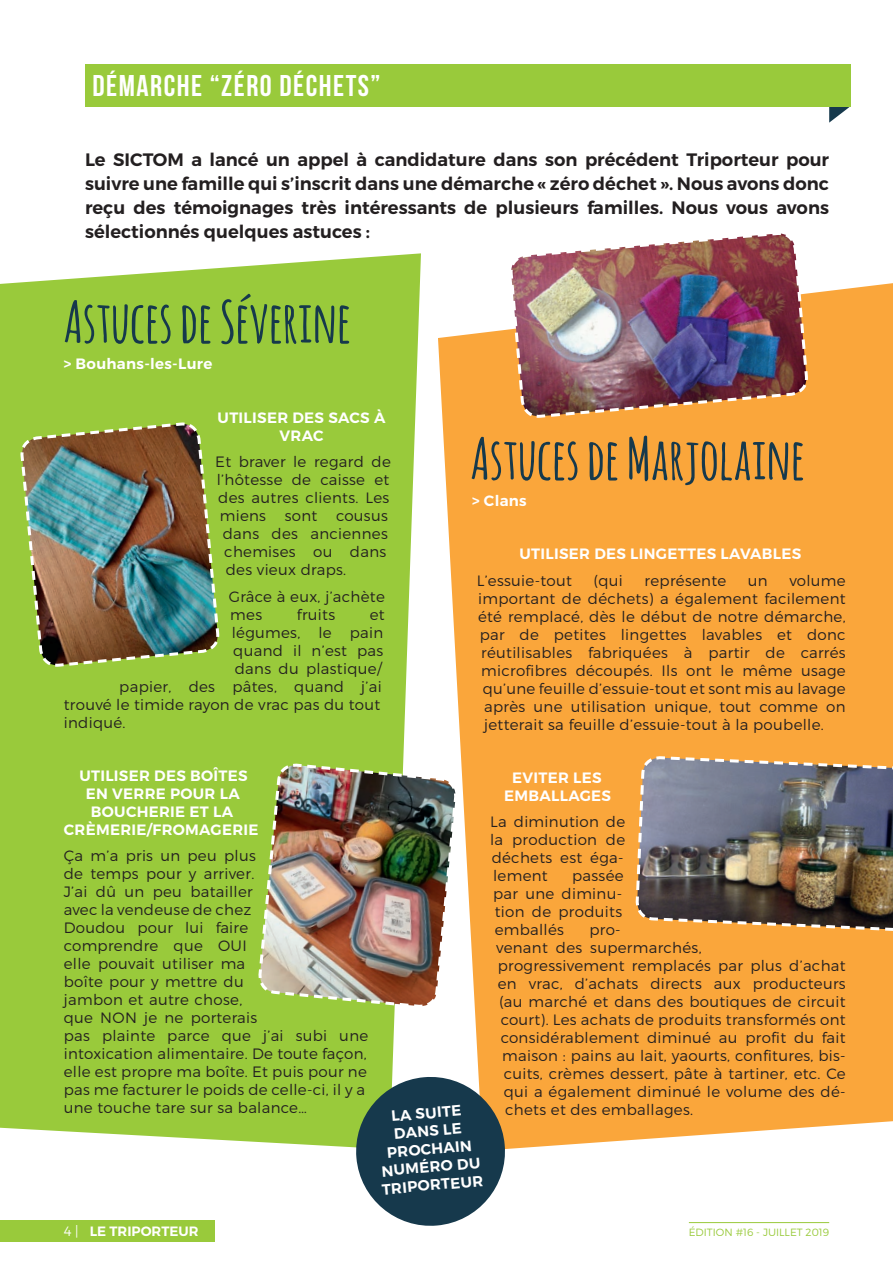
<style>
.page{position:relative;width:893px;height:1263px;background:#fff}
.page>*{position:absolute;margin:0;border:0;box-sizing:border-box;transform-origin:0 0}
.t1{font:700 57px "Amatic";letter-spacing:.02em;color:#16394c}
.t2{font:700 30px "Bebas Neue";letter-spacing:.05em;color:#fff}
.t3{font:600 18px/24px "Montserrat";color:#231f20;text-align:justify}
.t4{font:300 15px/18px "Montserrat";letter-spacing:.02em;color:#231f20;text-align:justify}
.t5{font:600 15px/18px "Montserrat";letter-spacing:.02em;color:#fff;text-align:center}
.t6{font:600 13.5px "Montserrat";color:#fff}
.t7{font:300 10.5px "Montserrat";color:#99ca3b}
.s1{font-weight:300}
</style>
<div class="page">
<div style="left:0;top:1220px;width:215px;height:22px;background:#99ca3b"></div>
<hr style="left:689px;top:1222px;width:140px;height:1px;background:#99ca3b">
<svg style="left:438px;top:283px;width:455px;height:866px;background:#faad4b"></svg>
<div style="left:0;top:253px;width:421px;height:895px;background:#99ca3b"></div>
<svg style="left:829px;top:106px;width:21px;height:17px"></svg>
<div style="left:85px;top:64px;width:765px;height:42px;background:#99ca3b"></div>
<svg style="left:353px;top:1074px;width:155px;height:152px;background:#4b6565"></svg>
<img style="left:19px;top:421px;width:202px;height:291px">
<img style="left:257px;top:763px;width:202px;height:273px">
<img style="left:509px;top:233px;width:300px;height:236px">
<img style="left:634px;top:648px;width:259px;height:390px">
<h2 class="t2" style="left:93px;top:69px;width:289px">DÉMARCHE “ZÉRO DÉCHETS”</h2>
<p class="t3" style="left:85px;top:148px;width:746px">Le SICTOM a lancé un appel à candidature dans son précédent Triporteur pour suivre une famille qui s’inscrit dans une démarche « zéro déchet ». Nous avons donc reçu des témoignages très intéressants de plusieurs familles. Nous vous avons sélectionnés quelques astuces :</p>
<h1 class="t1" style="left:64px;top:281px;width:288px">Astuces de Séverine</h1>
<p class="t5" style="left:64px;top:355px;width:150px">&gt; Bouhans-les-Lure</p>
<p class="t5" style="left:218px;top:408px;width:169px">UTILISER DES SACS À<br>VRAC</p>
<p class="t4" style="left:215px;top:452px;width:177px">Et braver le regard de</p>
<p class="t4" style="left:217px;top:470px;width:174px">l’hôtesse de caisse et</p>
<p class="t4" style="left:218px;top:488px;width:173px">des autres clients. Les</p>
<p class="t4" style="left:220px;top:506px;width:170px">miens sont cousus</p>
<p class="t4" style="left:223px;top:524px;width:167px">dans des anciennes</p>
<p class="t4" style="left:224px;top:542px;width:164px">chemises ou dans</p>
<p class="t4" style="left:226px;top:560px;width:122px">des vieux draps.</p>
<p class="t4" style="left:229px;top:587px;width:158px">Grâce à eux, j’achète mes</p>
<h1 class="t1" style="left:471px;top:418px;width:335px">Astuces de Marjolaine</h1>
<p class="t5" style="left:472px;top:492px;width:56px">&gt; Clans</p>
<p class="t5" style="left:519px;top:545px;width:283px">UTILISER DES LINGETTES LAVABLES</p>
<p class="t4" style="left:477px;top:571px;width:97px">L’essuie-tout</p>
<p class="t4" style="left:594px;top:571px;width:31px">(qui</p>
<p class="t4" style="left:645px;top:571px;width:83px">représente</p>
<p class="t4" style="left:748px;top:571px;width:21px">un</p>
<p class="t4" style="left:789px;top:571px;width:58px">volume</p>
<p class="t4" style="left:478px;top:589px;width:369px">important de déchets) a également facilement</p>
<p class="t4" style="left:478px;top:607px;width:369px">été remplacé, dès le début de notre démarche,</p>
<p class="t4" style="left:480px;top:625px;width:367px">par de petites lingettes lavables et donc</p>
<p class="t4" style="left:481px;top:643px;width:366px">réutilisables fabriquées à partir de carrés</p>
<p class="t4" style="left:481px;top:661px;width:366px">microfibres découpés. Ils ont le même usage</p>
<p class="t4" style="left:483px;top:679px;width:365px">qu’une feuille d’essuie-tout et sont mis au lavage</p>
<p class="t4" style="left:484px;top:697px;width:363px">après une utilisation unique, tout comme on</p>
<p class="t4" style="left:484px;top:715px;width:341px">jetterait sa feuille d’essuie-tout à la poubelle.</p>
<p class="t5" style="left:504px;top:769px;width:108px">EVITER LES<br>EMBALLAGES</p>
<p class="t4" style="left:490px;top:813px;width:137px">La diminution de la production de déchets est éga&shy;lement</p>
<p class="t4" style="left:297px;top:605px;width:40px">fruits</p>
<p class="t4" style="left:370px;top:605px;width:16px">et</p>
<p class="t4" style="left:232px;top:623px;width:153px">légumes, le pain</p>
<p class="t4" style="left:233px;top:641px;width:151px">quand il n’est pas</p>
<p class="t4" style="left:235px;top:659px;width:149px">dans du plastique/</p>
<p class="t4" style="left:119px;top:677px;width:264px">papier, des pâtes, quand j’ai</p>
<p class="t4" style="left:64px;top:695px;width:318px">trouvé le timide rayon de vrac pas du tout</p>
<p class="t4" style="left:64px;top:713px;width:63px">indiqué.</p>
<p class="t5" style="left:64px;top:766px;width:196px">UTILISER DES BOÎTES<br>EN VERRE POUR LA<br>BOUCHERIE ET LA<br>CRÈMERIE/FROMAGERIE</p>
<p class="t4" style="left:64px;top:846px;width:306px;text-align:left">Ça m’a pris un peu plus<br>de temps pour y arriver.<br>J’ai dû un peu batailler<br>avec la vendeuse de chez<br>Doudou pour lui faire<br>comprendre que OUI<br>elle pouvait utiliser ma<br>boîte pour y mettre du<br>jambon et autre chose,<br>que NON je ne porterais<br>pas plainte parce que j’ai subi une intoxication alimentaire. De toute façon, elle est propre ma boîte. Et puis pour ne pas me facturer le poids de celle-ci, il y a une touche tare sur sa balance…</p>
<p class="t4" style="left:493px;top:867px;width:132px;text-indent:79px">passée par une diminu&shy;tion de produits emballés</p>
<p class="t4" style="left:589px;top:921px;width:33px">pro-</p>
<p class="t4" style="left:496px;top:939px;width:207px">venant des supermarchés,</p>
<p class="t4" style="left:498px;top:957px;width:350px">progressivement remplacés par plus d’achat</p>
<p class="t4" style="left:498px;top:975px;width:350px">en vrac, d’achats directs aux producteurs</p>
<p class="t4" style="left:499px;top:993px;width:348px">(au marché et dans des boutiques de circuit</p>
<p class="t4" style="left:501px;top:1011px;width:347px">court). Les achats de produits transformés ont</p>
<p class="t4" style="left:501px;top:1029px;width:347px">considérablement diminué au profit du fait</p>
<p class="t4" style="left:502px;top:1047px;width:345px">maison : pains au lait, yaourts, confitures, bis-</p>
<p class="t4" style="left:504px;top:1065px;width:344px">cuits, crèmes dessert, pâte à tartiner, etc. Ce</p>
<p class="t4" style="left:504px;top:1083px;width:343px">qui a également diminué le volume des dé-</p>
<p class="t4" style="left:505px;top:1101px;width:189px">chets et des emballages.</p>
<p class="t5" style="left:375px;top:1109px;width:103px;rotate:-5deg">LA SUITE<br>DANS LE<br>PROCHAIN<br>NUMÉRO DU<br>TRIPORTEUR</p>
<p class="t6" style="left:64px;top:1223px;width:136px"><span class="s1">4 |</span> LE TRIPORTEUR</p>
<p class="t7" style="left:689px;top:1226px;width:142px">ÉDITION #16 - JUILLET 2019</p>
</div>
